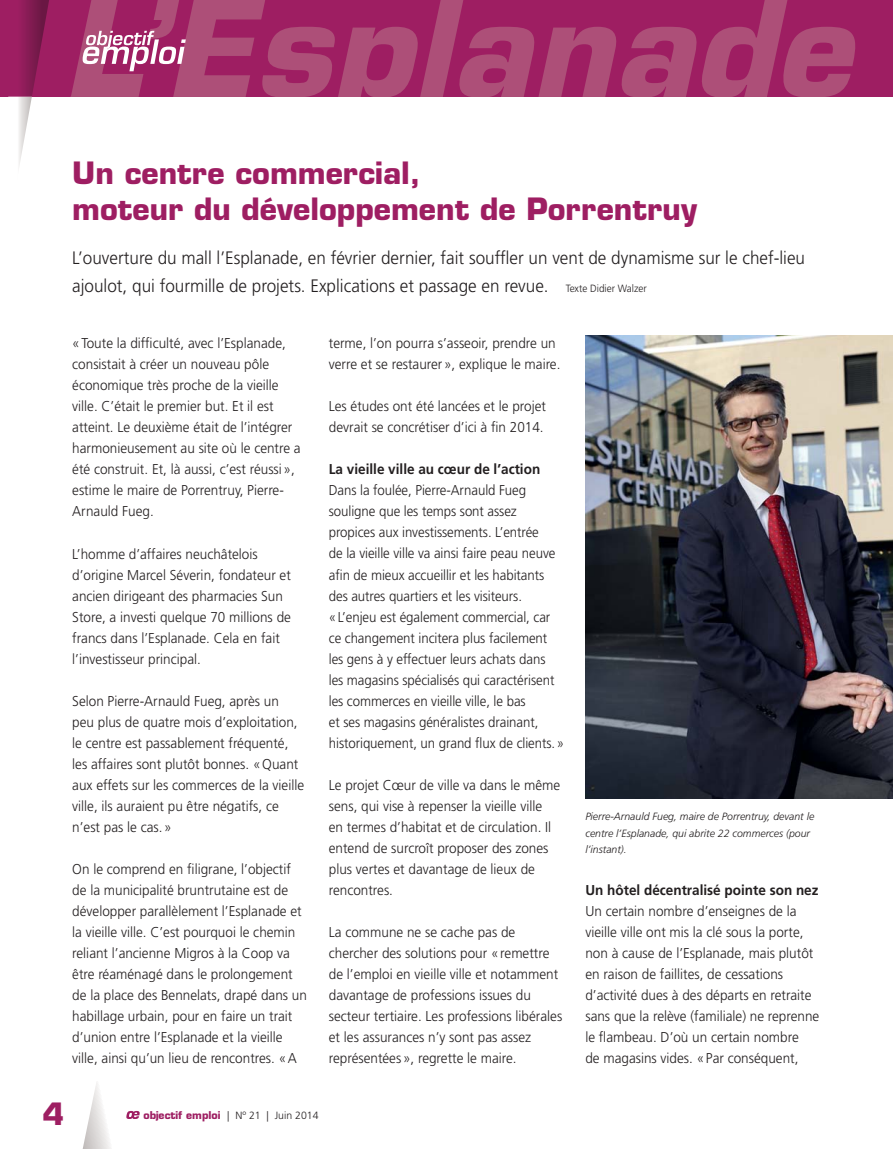
<style>
.page{position:relative;width:893px;height:1149px;background:#fff}
.page>*{position:absolute;margin:0;border:0;box-sizing:border-box;transform-origin:0 0}
.t1{font:italic 700 132.15px "Eurostile LT Std";color:#ad4f78}
.t2{font:700 30px/36px "Eurostile LT Std";color:#9e1e62}
.t3{font:300 18px/28.5px "Frutiger LT Std";color:#231f20;scale:.95 1}
.t4{font:300 14.25px/21px "Frutiger LT Std";color:#231f20;scale:.95 1}
.t5{font:300 14.25px/21px "Frutiger LT Std";color:#231f20;scale:.93 1}
.t6{font:700 14.25px "Frutiger LT Std";color:#231f20;scale:.95 1}
.t7{font:italic 300 10.5px/16.5px "Frutiger LT Std";color:#231f20}
.t8{font:700 10.5px "Eurostile LT Std";color:#9e1e62}
.s1{font-size:10.5px}
.s2{font-family:"Frutiger LT Std";font-weight:300;color:#231f20}
</style>
<div class="page">
<svg style="left:83px;top:1083px;width:57px;height:65px"></svg>
<div style="left:0;top:0;width:893px;height:96px;background:#9e1e62"></div>
<svg style="left:82px;top:31px;width:104px;height:40px"></svg>
<img style="left:8px;top:96px;width:24px;height:69px">
<img style="left:22px;top:0;width:27px;height:96px">
<img style="left:585px;top:335px;width:308px;height:463px">
<h1 class="t1" style="left:63px;top:-26px;width:788px">L’Esplanade</h1>
<h2 class="t2" style="left:72px;top:157px;width:626px">Un centre commercial,<br>moteur du développement de Porrentruy</h2>
<p class="t3" style="left:72px;top:244px;width:773px">L’ouverture du mall l’Esplanade, en février dernier, fait souffler un vent de dynamisme sur le chef-lieu ajoulot, qui fourmille de projets. Explications et passage en revue. <span class="s1">Texte Didier Walzer</span></p>
<p class="t4" style="left:72px;top:333px;width:242px">« Toute la difficulté, avec l’Esplanade, consistait à créer un nouveau pôle économique très proche de la vieille ville. C’était le premier but. Et il est atteint. Le deuxième était de l’intégrer harmonieusement au site où le centre a été construit. Et, là aussi, c’est réussi », estime le maire de Porrentruy, Pierre-Arnauld Fueg.</p>
<p class="t4" style="left:72px;top:543px;width:232px">L’homme d’affaires neuchâtelois d’origine Marcel Séverin, fondateur et ancien dirigeant des pharmacies Sun Store, a investi quelque 70 millions de francs dans l’Esplanade. Cela en fait l’investisseur principal.</p>
<p class="t4" style="left:72px;top:690px;width:246px">Selon Pierre-Arnauld Fueg, après un peu plus de quatre mois d’exploitation, le centre est passablement fréquenté, les affaires sont plutôt bonnes. « Quant aux effets sur les commerces de la vieille ville, ils auraient pu être négatifs, ce n’est pas le cas. »</p>
<p class="t4" style="left:72px;top:858px;width:249px">On le comprend en filigrane, l’objectif de la municipalité bruntrutaine est de développer parallèlement l’Esplanade et la vieille ville. C’est pourquoi le chemin reliant l’ancienne Migros à la Coop va être réaménagé dans le prolongement de la place des Bennelats, drapé dans un habillage urbain, pour en faire un trait d’union entre l’Esplanade et la vieille ville, ainsi qu’un lieu de rencontres. « A</p>
<p class="t4" style="left:329px;top:333px;width:245px">terme, l’on pourra s’asseoir, prendre un verre et se restaurer », explique le maire.</p>
<p class="t4" style="left:329px;top:396px;width:230px">Les études ont été lancées et le projet devrait se concrétiser d’ici à fin 2014.</p>
<p class="t6" style="left:329px;top:462px;width:224px">La vieille ville au cœur de l’action</p>
<p class="t5" style="left:329px;top:480px;width:255px">Dans la foulée, Pierre-Arnauld Fueg souligne que les temps sont assez propices aux investissements. L’entrée<br>de la vieille ville va ainsi faire peau neuve afin de mieux accueillir et les habitants des autres quartiers et les visiteurs.<br>« L’enjeu est également commercial, car ce changement incitera plus facilement les gens à y effectuer leurs achats dans<br>les magasins spécialisés qui caractérisent les commerces en vieille ville, le bas<br>et ses magasins généralistes drainant, historiquement, un grand flux de clients. »</p>
<p class="t4" style="left:329px;top:774px;width:245px">Le projet Cœur de ville va dans le même sens, qui vise à repenser la vieille ville<br>en termes d’habitat et de circulation. Il entend de surcroît proposer des zones plus vertes et davantage de lieux de rencontres.</p>
<p class="t4" style="left:329px;top:921px;width:247px">La commune ne se cache pas de chercher des solutions pour « remettre de l’emploi en vieille ville et notamment davantage de professions issues du secteur tertiaire. Les professions libérales et les assurances n’y sont pas assez représentées », regrette le maire.</p>
<h2 class="t2" style="left:42px;top:1097px;width:23px">4</h2>
<p class="t8" style="left:143px;top:1109px;width:177px">objectif emploi <span class="s2">| Nº 21 | Juin 2014</span></p>
<p class="t7" style="left:585px;top:808px;width:230px">Pierre-Arnauld Fueg, maire de Porrentruy, devant le centre l’Esplanade, qui abrite 22 commerces (pour l’instant).</p>
<p class="t6" style="left:585px;top:882px;width:247px">Un hôtel décentralisé pointe son nez</p>
<p class="t4" style="left:585px;top:900px;width:248px">Un certain nombre d’enseignes de la vieille ville ont mis la clé sous la porte, non à cause de l’Esplanade, mais plutôt en raison de faillites, de cessations d’activité dues à des départs en retraite sans que la relève (familiale) ne reprenne le flambeau. D’où un certain nombre<br>de magasins vides. « Par conséquent,</p>
</div>
